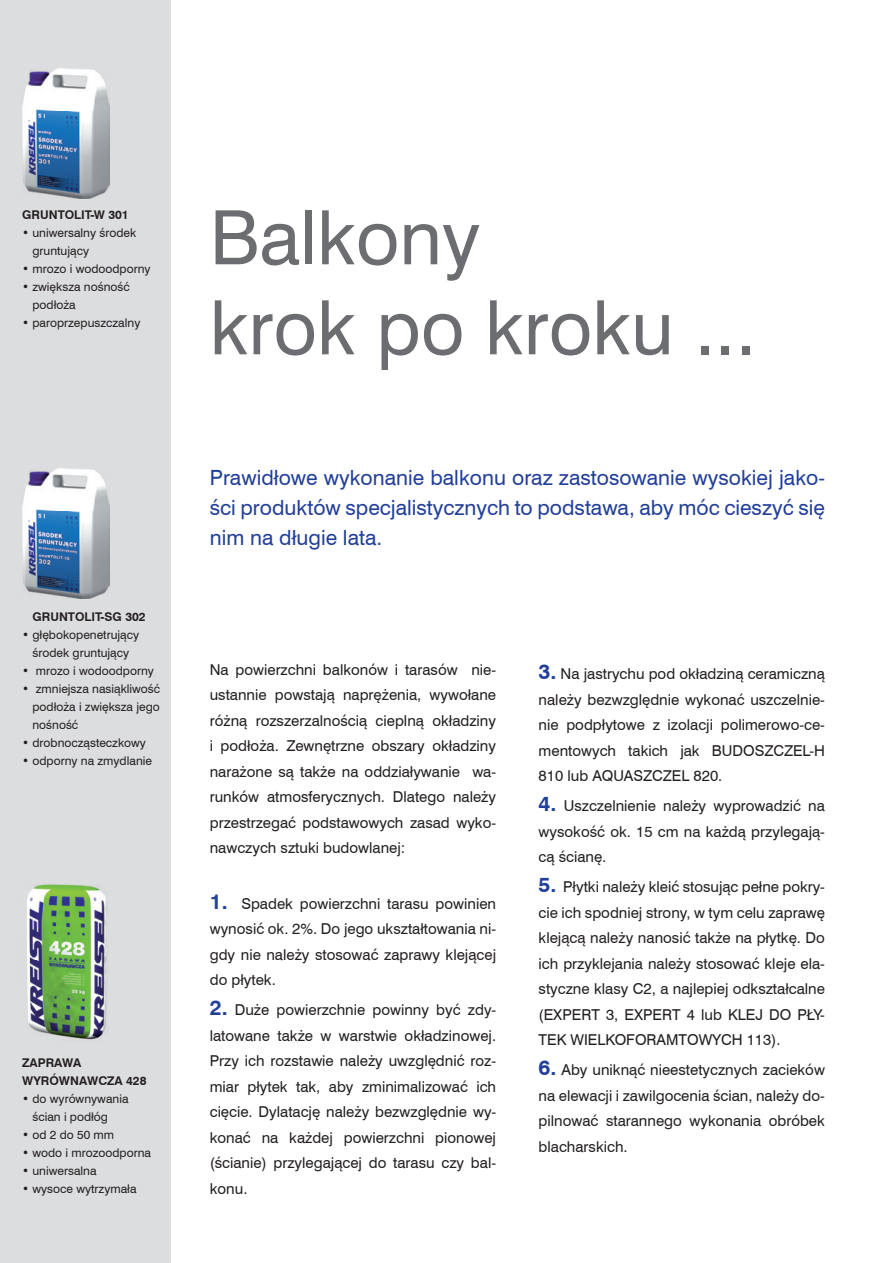
<style>
.page{position:relative;width:893px;height:1263px;background:#fff}
.page>*{position:absolute;margin:0;border:0;box-sizing:border-box;transform-origin:0 0}
.t1{font:75px/90px "Swiss 721 BT";color:#6c6d70}
.t2{font:21px/30px "Swiss 721 BT";color:#223f99;text-align:justify}
.t3{font:15px/25.5px "Swiss 721 BT";color:#231f20;text-align:justify}
.t4{font:12px/18px "Swiss 721 BT";color:#231f20}
.t5{font:700 12px/18px "Swiss 721 BT";color:#231f20}
.s1{font-weight:700;font-size:21px;color:#223f99}
</style>
<div class="page">
<div style="left:0;top:0;width:170px;height:1263px;background:#dcdddf"></div>
<img style="left:22px;top:68px;width:88px;height:130px">
<img style="left:22px;top:468px;width:88px;height:130px">
<img style="left:27px;top:884px;width:80px;height:156px">
<p class="t5" style="left:22px;top:205px;width:108px">GRUNTOLIT-W 301</p>
<p class="t4" style="left:32px;top:223px;width:105px;text-indent:-10px">• uniwersalny środek gruntujący</p>
<p class="t4" style="left:22px;top:259px;width:130px">• mrozo i wodoodporny</p>
<p class="t4" style="left:32px;top:277px;width:99px;text-indent:-10px">• zwiększa nośność podłoża</p>
<p class="t4" style="left:22px;top:313px;width:120px">• paroprzepuszczalny</p>
<p class="t5" style="left:33px;top:608px;width:115px">GRUNTOLIT-SG 302</p>
<p class="t4" style="left:22px;top:626px;width:118px;text-align:center">• głębokopenetrujący środek gruntujący</p>
<p class="t4" style="left:22px;top:662px;width:133px">• mrozo i wodoodporny</p>
<p class="t4" style="left:32px;top:680px;width:129px;text-align:justify;text-indent:-10px">• zmniejsza nasiąkliwość podłoża i zwiększa jego nośność</p>
<p class="t4" style="left:22px;top:734px;width:125px">• drobnocząsteczkowy</p>
<p class="t4" style="left:22px;top:752px;width:131px">• odporny na zmydlanie</p>
<p class="t5" style="left:22px;top:1053px;width:126px">ZAPRAWA<br>WYRÓWNAWCZA 428</p>
<p class="t4" style="left:32px;top:1089px;width:98px;text-indent:-10px">• do wyrównywania ścian i podłóg</p>
<p class="t4" style="left:22px;top:1125px;width:93px">• od 2 do 50 mm</p>
<p class="t4" style="left:22px;top:1143px;width:130px">• wodo i mrozoodporna</p>
<p class="t4" style="left:22px;top:1161px;width:76px">• uniwersalna</p>
<p class="t4" style="left:22px;top:1179px;width:116px">• wysoce wytrzymała</p>
<h1 class="t1" style="left:210px;top:190px;width:548px">Balkony<br>krok po kroku ...</h1>
<h2 class="t2" style="left:210px;top:462px;width:617px">Prawidłowe wykonanie balkonu oraz zastosowanie wysokiej jako&shy;ści produktów specjalistycznych to podstawa, aby móc cieszyć się nim na długie lata.</h2>
<p class="t3" style="left:210px;top:656px;width:288px">Na powierzchni balkonów i tarasów nie&shy;ustannie powstają naprężenia, wywołane różną rozszerzalnością cieplną okładziny i podłoża. Zewnętrzne obszary okładziny narażone są także na oddziaływanie wa&shy;runków atmosferycznych. Dlatego należy przestrzegać podstawowych zasad wyko&shy;nawczych sztuki budowlanej:</p>
<p class="t3" style="left:210px;top:890px;width:288px"><span class="s1">1.</span> Spadek powierzchni tarasu powinien wynosić ok. 2%. Do jego ukształtowania ni&shy;gdy nie należy stosować zaprawy klejącej do płytek.</p>
<p class="t3" style="left:210px;top:997px;width:288px"><span class="s1">2.</span> Duże powierzchnie powinny być zdy&shy;latowane także w warstwie okładzinowej.<br>Przy ich rozstawie należy uwzględnić roz&shy;miar płytek tak, aby zminimalizować ich cięcie. Dylatację należy bezwzględnie wy&shy;konać na każdej powierzchni pionowej (ścianie) przylegającej do tarasu czy bal&shy;konu.</p>
<p class="t3" style="left:539px;top:661px;width:288px"><span class="s1">3.</span> Na jastrychu pod okładziną ceramiczną należy bezwzględnie wykonać uszczelnie&shy;nie podpłytowe z izolacji polimerowo-ce&shy;mentowych takich jak BUDOSZCZEL-H 810 lub AQUASZCZEL 820.</p>
<p class="t3" style="left:539px;top:793px;width:288px"><span class="s1">4.</span> Uszczelnienie należy wyprowadzić na wysokość ok. 15 cm na każdą przylegają&shy;cą ścianę.</p>
<p class="t3" style="left:539px;top:874px;width:288px"><span class="s1">5.</span> Płytki należy kleić stosując pełne pokry&shy;cie ich spodniej strony, w tym celu zaprawę klejącą należy nanosić także na płytkę. Do ich przyklejania należy stosować kleje ela&shy;styczne klasy C2, a najlepiej odkształcalne (EXPERT 3, EXPERT 4 lub KLEJ DO PŁY-TEK WIELKOFORAMTOWYCH 113).</p>
<p class="t3" style="left:539px;top:1057px;width:288px"><span class="s1">6.</span> Aby uniknąć nieestetycznych zacieków na elewacji i zawilgocenia ścian, należy do&shy;pilnować starannego wykonania obróbek blacharskich.</p>
</div>
